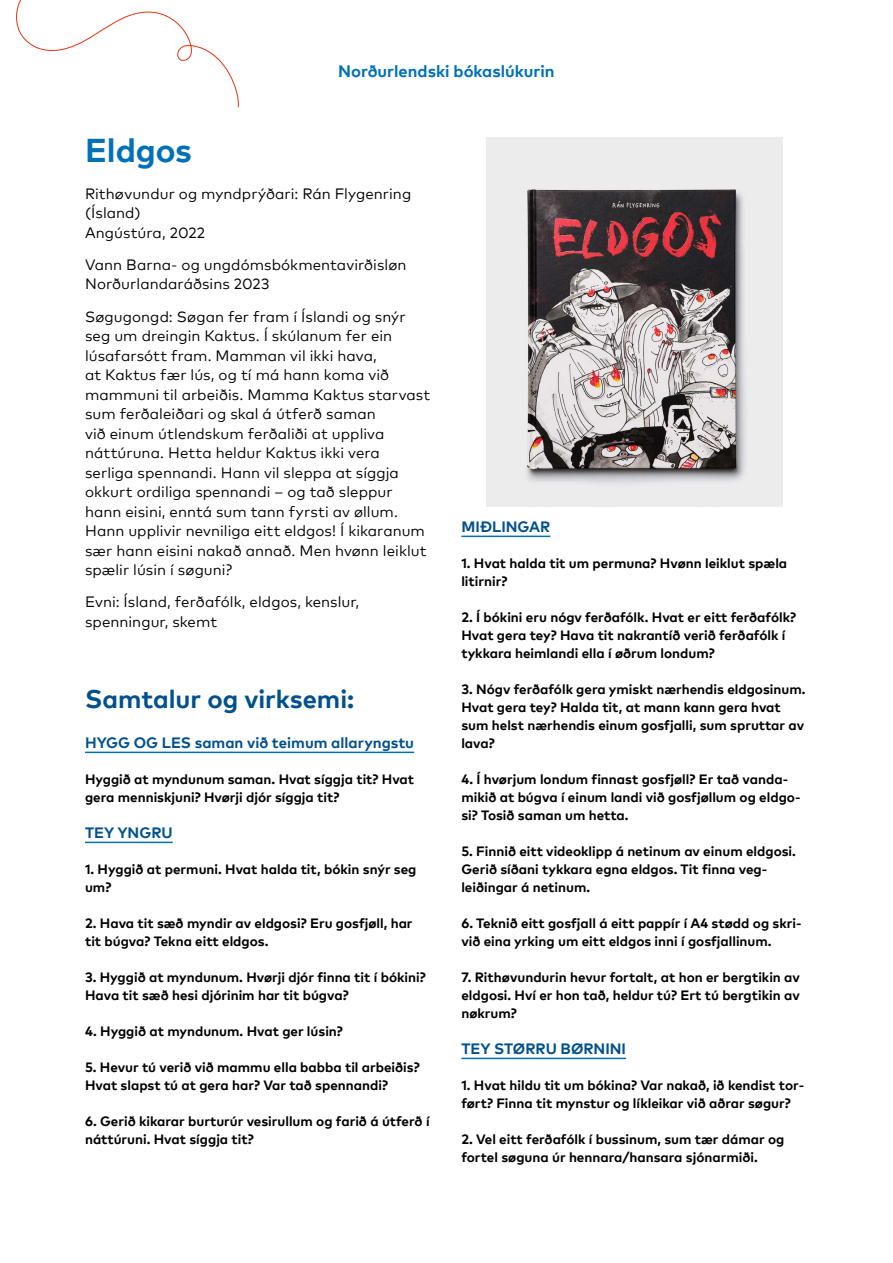
<style>
.page{position:relative;width:893px;height:1263px;background:#fff}
.page>*{position:absolute;margin:0;border:0;box-sizing:border-box;transform-origin:0 0}
.t1{font:700 33px "Mark Pro";letter-spacing:-.005em;color:#0070b7}
.t2{font:700 25.5px "Mark Pro";color:#00518d}
.Header_txt{font:700 16.5px "Mark Pro";color:#0070b7}
.P_10{font:15px/19.5px "Mark Pro";letter-spacing:.005em;color:#000}
.Alleviivattu_väliotsikko{font:700 15px "Mark Pro";color:#00518d}
.P_10_space{font:15px/19.5px "Mark Pro";letter-spacing:.005em;color:#000}
.P_9_12_bold_space{font:700 13.5px/18px "Mark Pro";color:#000}
</style>
<div class="page">
<hr style="left:85px;top:752px;width:329px;height:1px;background:#0070b7">
<hr style="left:85px;top:842px;width:88px;height:1px;background:#0070b7">
<hr style="left:461px;top:536px;width:89px;height:1px;background:#0070b7">
<hr style="left:461px;top:1058px;width:165px;height:1px;background:#0070b7">
<svg style="left:16px;top:0;width:223px;height:108px"></svg>
<img style="left:487px;top:137px;width:296px;height:369px">
<p class="Header_txt" style="left:338px;top:58px;width:218px">Norðurlendski bókaslúkurin</p>
<h1 class="t1" style="left:85px;top:125px;width:108px">Eldgos</h1>
<p class="P_10_space" style="left:85px;top:182px;width:328px">Rithøvundur og myndprýðari: Rán Flygenring (Ísland)</p>
<p class="P_10" style="left:85px;top:221px;width:122px">Angústúra, 2022</p>
<p class="P_10" style="left:85px;top:254px;width:323px">Vann Barna- og ungdómsbókmentavirðisløn<br>Norðurlandaráðsins 2023</p>
<p class="P_10" style="left:85px;top:305px;width:347px">Søgugongd: Søgan fer fram í Íslandi og snýr seg um dreingin Kaktus. Í skúlanum fer ein lúsafarsótt fram. Mamman vil ikki hava,<br>at Kaktus fær lús, og tí má hann koma við mammuni til arbeiðis. Mamma Kaktus starvast sum ferðaleiðari og skal á útferð saman<br>við einum útlendskum ferðaliði at uppliva náttúruna. Hetta heldur Kaktus ikki vera serliga spennandi. Hann vil sleppa at síggja okkurt ordiliga spennandi – og tað sleppur hann eisini, enntá sum tann fyrsti av øllum.<br>Hann upplivir nevniliga eitt eldgos! Í kikaranum sær hann eisini nakað annað. Men hvønn leiklut spælir lúsin í søguni?</p>
<p class="P_10" style="left:85px;top:591px;width:276px">Evni: Ísland, ferðafólk, eldgos, kenslur, spenningur, skemt</p>
<h2 class="t2" style="left:85px;top:680px;width:271px">Samtalur og virksemi:</h2>
<p class="Alleviivattu_väliotsikko" style="left:85px;top:731px;width:331px">HYGG OG LES saman við teimum allaryngstu</p>
<p class="P_9_12_bold_space" style="left:85px;top:769px;width:331px">Hyggið at myndunum saman. Hvat síggja tit? Hvat gera menniskjuni? Hvørji djór síggja tit?</p>
<p class="Alleviivattu_väliotsikko" style="left:85px;top:821px;width:89px">TEY YNGRU</p>
<p class="P_9_12_bold_space" style="left:85px;top:859px;width:333px">1. Hyggið at permuni. Hvat halda tit, bókin snýr seg um?</p>
<p class="P_9_12_bold_space" style="left:85px;top:913px;width:329px">2. Hava tit sæð myndir av eldgosi? Eru gosfjøll, har tit búgva? Tekna eitt eldgos.</p>
<p class="P_9_12_bold_space" style="left:85px;top:967px;width:342px">3. Hyggið at myndunum. Hvørji djór finna tit í bókini?<br>Hava tit sæð hesi djórinim har tit búgva?</p>
<p class="P_9_12_bold_space" style="left:85px;top:1021px;width:259px">4. Hyggið at myndunum. Hvat ger lúsin?</p>
<p class="P_9_12_bold_space" style="left:85px;top:1057px;width:336px">5. Hevur tú verið við mammu ella babba til arbeiðis?<br>Hvat slapst tú at gera har? Var tað spennandi?</p>
<p class="P_9_12_bold_space" style="left:85px;top:1111px;width:346px">6. Gerið kikarar burturúr vesirullum og farið á útferð í náttúruni. Hvat síggja tit?</p>
<p class="Alleviivattu_väliotsikko" style="left:461px;top:515px;width:90px">MIÐLINGAR</p>
<p class="P_9_12_bold_space" style="left:461px;top:553px;width:327px">1. Hvat halda tit um permuna? Hvønn leiklut spæla litirnir?</p>
<p class="P_9_12_bold_space" style="left:461px;top:607px;width:336px">2. Í bókini eru nógv ferðafólk. Hvat er eitt ferðafólk?<br>Hvat gera tey? Hava tit nakrantíð verið ferðafólk í tykkara heimlandi ella í øðrum londum?</p>
<p class="P_9_12_bold_space" style="left:461px;top:679px;width:346px">3. Nógv ferðafólk gera ymiskt nærhendis eldgosinum.<br>Hvat gera tey? Halda tit, at mann kann gera hvat sum helst nærhendis einum gosfjalli, sum spruttar av lava?</p>
<p class="P_9_12_bold_space" style="left:461px;top:769px;width:341px">4. Í hvørjum londum finnast gosfjøll? Er tað vanda&shy;mikið at búgva í einum landi við gosfjøllum og eldgo&shy;si? Tosið saman um hetta.</p>
<p class="P_9_12_bold_space" style="left:461px;top:841px;width:336px">5. Finnið eitt videoklipp á netinum av einum eldgosi.<br>Gerið síðani tykkara egna eldgos. Tit finna veg&shy;leiðingar á netinum.</p>
<p class="P_9_12_bold_space" style="left:461px;top:913px;width:342px">6. Teknið eitt gosfjall á eitt pappír í A4 stødd og skri&shy;við eina yrking um eitt eldgos inni í gosfjallinum.</p>
<p class="P_9_12_bold_space" style="left:461px;top:967px;width:340px;text-align:justify">7. Rithøvundurin hevur fortalt, at hon er bergtikin av eldgosi. Hví er hon tað, heldur tú? Ert tú bergtikin av nøkrum?</p>
<p class="Alleviivattu_väliotsikko" style="left:461px;top:1037px;width:166px">TEY STØRRU BØRNINI</p>
<p class="P_9_12_bold_space" style="left:461px;top:1075px;width:344px">1. Hvat hildu tit um bókina? Var nakað, ið kendist tor&shy;ført? Finna tit mynstur og líkleikar við aðrar søgur?</p>
<p class="P_9_12_bold_space" style="left:461px;top:1129px;width:325px">2. Vel eitt ferðafólk í bussinum, sum tær dámar og fortel søguna úr hennara/hansara sjónarmiði.</p>
</div>
